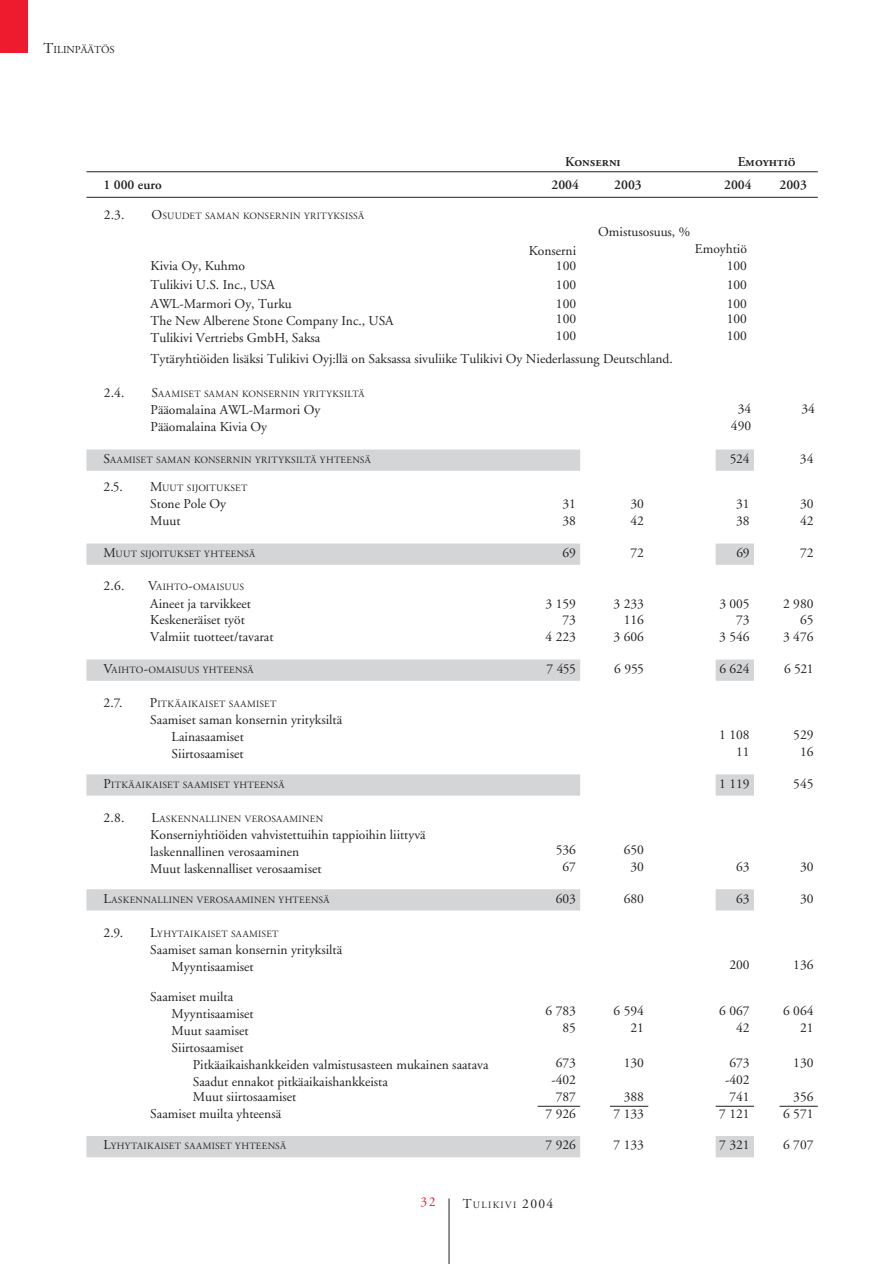
<style>
.page{position:relative;width:895px;height:1264px;background:#fff}
.page>*{position:absolute;margin:0;border:0;box-sizing:border-box;transform-origin:0 0}
.t1{font:13.5px/17px "Adobe Garamond";color:#231f20}
.t2{font:600 13.5px "Adobe Garamond";color:#231f20}
.t3{font:13.5px "Adobe Garamond Semibold SC";color:#231f20}
.t4{font:13.5px "Adobe Garamond";color:#ed1b2d}
.t5{font:10.65px "Adobe Garamond";color:#231f20}
.t6{font:9.6px "Adobe Garamond";letter-spacing:.025em;color:#231f20}
.t7{font:9.6px "Adobe Garamond";letter-spacing:.14em;color:#231f20}
.s1{font-size:15px}
.s2{font-size:13.5px}
</style>
<div class="page">
<div style="left:0;top:0;width:27px;height:52px;background:#ed1b2d"></div>
<hr style="left:448px;top:1198px;width:1px;height:65px;background:#231f20">
<svg style="left:86px;top:449px;width:667px;height:708px"></svg>
<svg style="left:86px;top:774px;width:667px;height:136px"></svg>
<hr style="left:86px;top:171px;width:731px;height:1px;background:#231f20">
<hr style="left:86px;top:197px;width:731px;height:1px;background:#231f20">
<hr style="left:537px;top:1105px;width:43px;height:1px;background:#231f20">
<hr style="left:609px;top:1105px;width:39px;height:1px;background:#231f20">
<hr style="left:715px;top:1105px;width:38px;height:1px;background:#231f20">
<hr style="left:779px;top:1105px;width:38px;height:1px;background:#231f20">
<p class="t5" style="left:44px;top:45px;width:73px"><span class="s1">T</span>ILINPÄÄTÖS</p>
<p class="t3" style="left:565px;top:156px;width:57px">Konserni</p>
<p class="t3" style="left:737px;top:156px;width:59px">Emoyhtiö</p>
<p class="t2" style="left:103px;top:180px;width:60px">1 000 euro</p>
<p class="t2" style="left:551px;top:180px;width:29px">2004</p>
<p class="t2" style="left:614px;top:180px;width:29px">2003</p>
<p class="t2" style="left:723px;top:180px;width:29px">2004</p>
<p class="t2" style="left:779px;top:180px;width:29px">2003</p>
<p class="t1" style="left:104px;top:208px;width:22px">2.3.</p>
<p class="t6" style="left:151px;top:212px;width:214px"><span class="s2">O</span>SUUDET SAMAN KONSERNIN YRITYKSISSÄ</p>
<p class="t1" style="left:598px;top:225px;width:93px">Omistusosuus, %</p>
<p class="t1" style="left:528px;top:244px;width:49px">Konserni</p>
<p class="t1" style="left:694px;top:242px;width:54px">Emoyhtiö</p>
<p class="t1" style="left:150px;top:259px;width:96px">Kivia Oy, Kuhmo</p>
<p class="t1" style="left:555px;top:259px;width:22px">100</p>
<p class="t1" style="left:726px;top:259px;width:22px">100</p>
<p class="t1" style="left:150px;top:277px;width:126px">Tulikivi U.S. Inc., USA</p>
<p class="t1" style="left:555px;top:277px;width:22px">100</p>
<p class="t1" style="left:726px;top:277px;width:22px">100</p>
<p class="t1" style="left:150px;top:296px;width:143px">AWL-Marmori Oy, Turku</p>
<p class="t1" style="left:555px;top:296px;width:22px">100</p>
<p class="t1" style="left:726px;top:296px;width:22px">100</p>
<p class="t1" style="left:150px;top:313px;width:244px">The New Alberene Stone Company Inc., USA</p>
<p class="t1" style="left:555px;top:312px;width:22px">100</p>
<p class="t1" style="left:726px;top:312px;width:22px">100</p>
<p class="t1" style="left:150px;top:330px;width:171px">Tulikivi Vertriebs GmbH, Saksa</p>
<p class="t1" style="left:555px;top:329px;width:22px">100</p>
<p class="t1" style="left:726px;top:329px;width:22px">100</p>
<p class="t1" style="left:150px;top:351px;width:523px">Tytäryhtiöiden lisäksi Tulikivi Oyj:llä on Saksassa sivuliike Tulikivi Oy Niederlassung Deutschland.</p>
<p class="t1" style="left:104px;top:385px;width:22px">2.4.</p>
<p class="t6" style="left:151px;top:390px;width:214px"><span class="s2">S</span>AAMISET SAMAN KONSERNIN YRITYKSILTÄ</p>
<p class="t1" style="left:150px;top:402px;width:171px">Pääomalaina AWL-Marmori Oy</p>
<p class="t1" style="left:737px;top:401px;width:15px">34</p>
<p class="t1" style="left:801px;top:401px;width:15px">34</p>
<p class="t1" style="left:150px;top:419px;width:118px">Pääomalaina Kivia Oy</p>
<p class="t1" style="left:730px;top:418px;width:22px">490</p>
<p class="t6" style="left:103px;top:456px;width:269px"><span class="s2">S</span>AAMISET SAMAN KONSERNIN YRITYKSILTÄ YHTEENSÄ</p>
<p class="t1" style="left:729px;top:451px;width:21px">524</p>
<p class="t1" style="left:799px;top:451px;width:15px">34</p>
<p class="t1" style="left:103px;top:479px;width:21px">2.5.</p>
<p class="t6" style="left:150px;top:484px;width:99px"><span class="s2">M</span>UUT SIJOITUKSET</p>
<p class="t1" style="left:150px;top:496px;width:77px">Stone Pole Oy</p>
<p class="t1" style="left:562px;top:496px;width:15px">31</p>
<p class="t1" style="left:630px;top:496px;width:15px">30</p>
<p class="t1" style="left:735px;top:496px;width:15px">31</p>
<p class="t1" style="left:799px;top:496px;width:15px">30</p>
<p class="t1" style="left:150px;top:513px;width:32px">Muut</p>
<p class="t1" style="left:562px;top:513px;width:15px">38</p>
<p class="t1" style="left:630px;top:513px;width:15px">42</p>
<p class="t1" style="left:735px;top:513px;width:15px">38</p>
<p class="t1" style="left:799px;top:513px;width:15px">42</p>
<p class="t6" style="left:103px;top:550px;width:153px"><span class="s2">M</span>UUT SIJOITUKSET YHTEENSÄ</p>
<p class="t1" style="left:562px;top:545px;width:15px">69</p>
<p class="t1" style="left:630px;top:545px;width:15px">72</p>
<p class="t1" style="left:736px;top:545px;width:15px">69</p>
<p class="t1" style="left:799px;top:545px;width:15px">72</p>
<p class="t1" style="left:103px;top:579px;width:22px">2.6.</p>
<p class="t6" style="left:148px;top:583px;width:97px"><span class="s2">V</span>AIHTO<span class="s2">-</span>OMAISUUS</p>
<p class="t1" style="left:150px;top:596px;width:102px">Aineet ja tarvikkeet</p>
<p class="t1" style="left:545px;top:596px;width:32px">3 159</p>
<p class="t1" style="left:613px;top:596px;width:32px">3 233</p>
<p class="t1" style="left:719px;top:596px;width:32px">3 005</p>
<p class="t1" style="left:782px;top:596px;width:32px">2 980</p>
<p class="t1" style="left:150px;top:612px;width:96px">Keskeneräiset työt</p>
<p class="t1" style="left:562px;top:612px;width:15px">73</p>
<p class="t1" style="left:623px;top:612px;width:22px">116</p>
<p class="t1" style="left:735px;top:612px;width:15px">73</p>
<p class="t1" style="left:799px;top:612px;width:15px">65</p>
<p class="t1" style="left:150px;top:629px;width:125px">Valmiit tuotteet/tavarat</p>
<p class="t1" style="left:545px;top:629px;width:32px">4 223</p>
<p class="t1" style="left:613px;top:629px;width:32px">3 606</p>
<p class="t1" style="left:719px;top:629px;width:32px">3 546</p>
<p class="t1" style="left:782px;top:629px;width:32px">3 476</p>
<p class="t6" style="left:103px;top:666px;width:151px"><span class="s2">V</span>AIHTO<span class="s2">-</span>OMAISUUS YHTEENSÄ</p>
<p class="t1" style="left:546px;top:661px;width:31px">7 455</p>
<p class="t1" style="left:614px;top:661px;width:31px">6 955</p>
<p class="t1" style="left:719px;top:661px;width:32px">6 624</p>
<p class="t1" style="left:783px;top:661px;width:31px">6 521</p>
<p class="t1" style="left:103px;top:695px;width:21px">2.7.</p>
<p class="t6" style="left:150px;top:700px;width:128px"><span class="s2">P</span>ITKÄAIKAISET SAAMISET</p>
<p class="t1" style="left:171px;top:712px;width:172px;text-indent:-21px">Saamiset saman konsernin yrityksiltä<br>Lainasaamiset</p>
<p class="t1" style="left:719px;top:727px;width:32px">1 108</p>
<p class="t1" style="left:792px;top:727px;width:22px">529</p>
<p class="t1" style="left:171px;top:746px;width:73px">Siirtosaamiset</p>
<p class="t1" style="left:735px;top:744px;width:15px">11</p>
<p class="t1" style="left:799px;top:744px;width:15px">16</p>
<p class="t6" style="left:103px;top:780px;width:182px"><span class="s2">P</span>ITKÄAIKAISET SAAMISET YHTEENSÄ</p>
<p class="t1" style="left:719px;top:776px;width:32px">1 119</p>
<p class="t1" style="left:792px;top:776px;width:22px">545</p>
<p class="t1" style="left:103px;top:810px;width:22px">2.8.</p>
<p class="t6" style="left:151px;top:814px;width:173px"><span class="s2">L</span>ASKENNALLINEN VEROSAAMINEN</p>
<p class="t1" style="left:150px;top:827px;width:277px">Konserniyhtiöiden vahvistettuihin tappioihin liittyvä laskennallinen verosaaminen</p>
<p class="t1" style="left:555px;top:842px;width:22px">536</p>
<p class="t1" style="left:623px;top:842px;width:22px">650</p>
<p class="t1" style="left:150px;top:861px;width:173px">Muut laskennalliset verosaamiset</p>
<p class="t1" style="left:562px;top:859px;width:15px">67</p>
<p class="t1" style="left:630px;top:859px;width:15px">30</p>
<p class="t1" style="left:735px;top:859px;width:15px">63</p>
<p class="t1" style="left:799px;top:859px;width:15px">30</p>
<p class="t6" style="left:103px;top:895px;width:227px"><span class="s2">L</span>ASKENNALLINEN VEROSAAMINEN YHTEENSÄ</p>
<p class="t1" style="left:555px;top:891px;width:22px">603</p>
<p class="t1" style="left:623px;top:891px;width:22px">680</p>
<p class="t1" style="left:735px;top:891px;width:15px">63</p>
<p class="t1" style="left:799px;top:891px;width:15px">30</p>
<p class="t1" style="left:103px;top:925px;width:21px">2.9.</p>
<p class="t6" style="left:150px;top:929px;width:130px"><span class="s2">L</span>YHYTAIKAISET SAAMISET</p>
<p class="t1" style="left:171px;top:942px;width:172px;text-indent:-21px">Saamiset saman konsernin yrityksiltä<br>Myyntisaamiset</p>
<p class="t1" style="left:729px;top:957px;width:22px">200</p>
<p class="t1" style="left:792px;top:957px;width:22px">136</p>
<p class="t1" style="left:171px;top:988px;width:84px;text-indent:-21px">Saamiset muilta<br>Myyntisaamiset</p>
<p class="t1" style="left:545px;top:1003px;width:32px">6 783</p>
<p class="t1" style="left:613px;top:1003px;width:32px">6 594</p>
<p class="t1" style="left:719px;top:1003px;width:32px">6 067</p>
<p class="t1" style="left:782px;top:1003px;width:32px">6 064</p>
<p class="t1" style="left:171px;top:1022px;width:78px">Muut saamiset</p>
<p class="t1" style="left:562px;top:1020px;width:15px">85</p>
<p class="t1" style="left:630px;top:1020px;width:15px">21</p>
<p class="t1" style="left:735px;top:1020px;width:15px">42</p>
<p class="t1" style="left:799px;top:1020px;width:15px">21</p>
<p class="t1" style="left:193px;top:1039px;width:297px;text-indent:-21px">Siirtosaamiset<br>Pitkäaikaishankkeiden valmistusasteen mukainen saatava</p>
<p class="t1" style="left:555px;top:1054px;width:22px">673</p>
<p class="t1" style="left:623px;top:1054px;width:22px">130</p>
<p class="t1" style="left:729px;top:1054px;width:22px">673</p>
<p class="t1" style="left:792px;top:1054px;width:22px">130</p>
<p class="t1" style="left:193px;top:1073px;width:196px">Saadut ennakot pitkäaikaishankkeista</p>
<p class="t1" style="left:551px;top:1071px;width:26px">-402</p>
<p class="t1" style="left:724px;top:1071px;width:26px">-402</p>
<p class="t1" style="left:193px;top:1088px;width:105px">Muut siirtosaamiset</p>
<p class="t1" style="left:555px;top:1088px;width:22px">787</p>
<p class="t1" style="left:623px;top:1088px;width:22px">388</p>
<p class="t1" style="left:729px;top:1088px;width:22px">741</p>
<p class="t1" style="left:792px;top:1088px;width:22px">356</p>
<p class="t1" style="left:150px;top:1105px;width:132px">Saamiset muilta yhteensä</p>
<p class="t1" style="left:545px;top:1105px;width:32px">7 926</p>
<p class="t1" style="left:613px;top:1105px;width:32px">7 133</p>
<p class="t1" style="left:719px;top:1105px;width:32px">7 121</p>
<p class="t1" style="left:782px;top:1105px;width:32px">6 571</p>
<p class="t6" style="left:103px;top:1142px;width:184px"><span class="s2">L</span>YHYTAIKAISET SAAMISET YHTEENSÄ</p>
<p class="t1" style="left:545px;top:1137px;width:32px">7 926</p>
<p class="t1" style="left:613px;top:1137px;width:32px">7 133</p>
<p class="t1" style="left:719px;top:1137px;width:32px">7 321</p>
<p class="t1" style="left:782px;top:1137px;width:32px">6 707</p>
<p class="t4" style="left:420px;top:1196px;width:16px">32</p>
<p class="t7" style="left:462px;top:1200px;width:92px"><span class="s2">T</span>ULIKIVI <span class="s2">2004</span></p>
</div>
